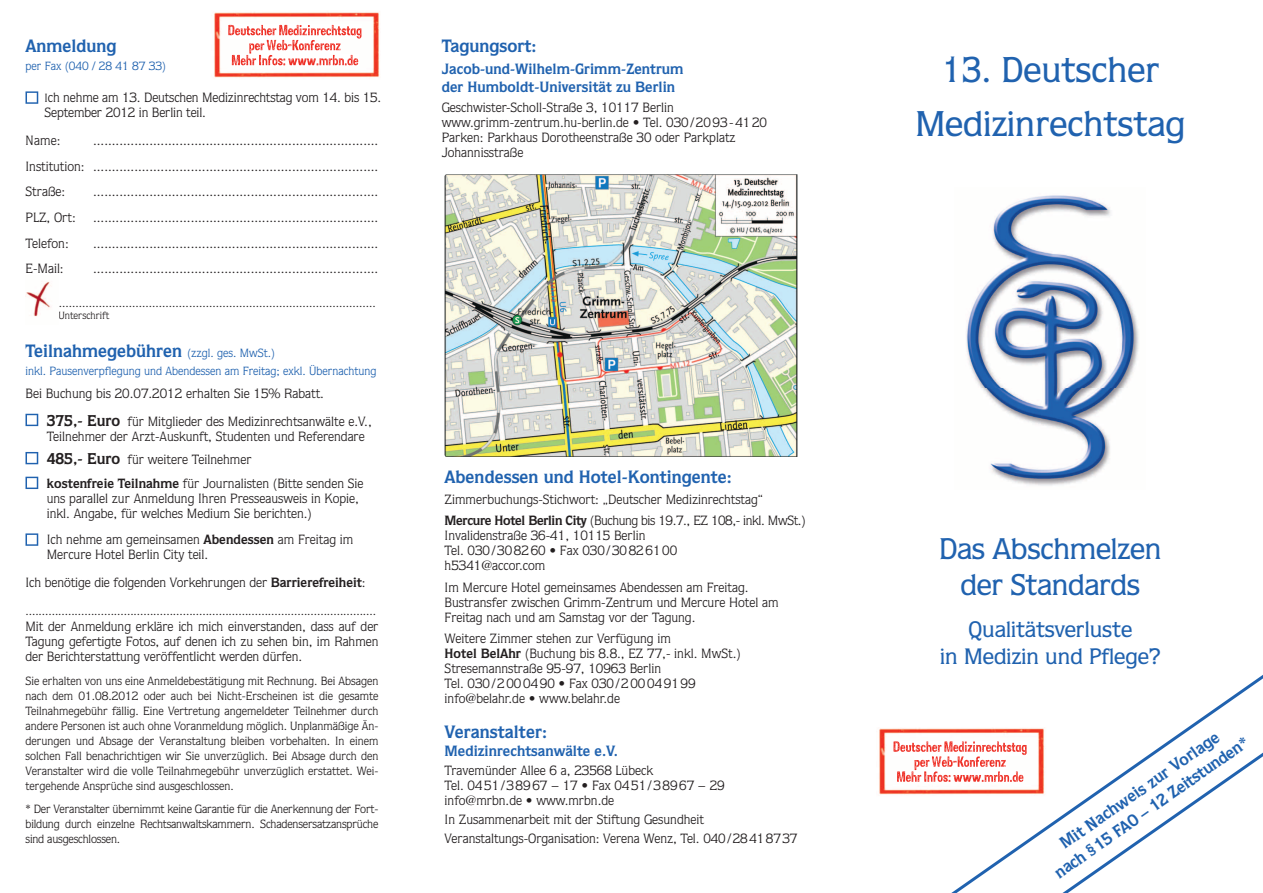
<style>
.page{position:relative;width:1263px;height:893px;background:#fff}
.page>*{position:absolute;margin:0;border:0;box-sizing:border-box;transform-origin:0 0}
.t1{font:500 36px/54px "Quorum";color:#2062af;text-align:center}
.t2{font:500 30px/36px "Quorum";letter-spacing:-.01em;color:#2062af;text-align:center}
.t3{font:500 22.5px/27px "Quorum";color:#2062af;text-align:center}
.t4{font:700 18px "Quorum";color:#2062af}
.t5{font:700 16.95px/21px "Quorum";color:#2062af;text-align:center}
.t6{font:700 15px/18px "Quorum";color:#2062af}
.t7{font:13.5px/15px "Quorum";color:#231f20}
.t8{font:12px/15px "Quorum";letter-spacing:-.01em;color:#231f20;text-align:justify}
.t9{font:12px "Quorum";color:#2062af}
.t10{font:10.5px "Quorum";color:#231f20}
.s1{font-size:12px}
.s2{font-weight:400;font-size:12px}
.s3{font-weight:700;font-size:15.75px}
.s4{font-weight:700}
</style>
<div class="page">
<img style="left:445px;top:174px;width:352px;height:283px">
<img style="left:966px;top:195px;width:173px;height:291px">
<img style="left:214px;top:12px;width:166px;height:66px">
<svg style="left:26px;top:91px;width:12px;height:13px"></svg>
<svg style="left:26px;top:414px;width:12px;height:12px"></svg>
<svg style="left:26px;top:452px;width:12px;height:12px"></svg>
<svg style="left:26px;top:477px;width:12px;height:12px"></svg>
<svg style="left:26px;top:533px;width:12px;height:13px"></svg>
<img style="left:26px;top:282px;width:25px;height:35px">
<svg style="left:951px;top:675px;width:312px;height:218px"></svg>
<img style="left:228px;top:25px;width:133px;height:14px">
<img style="left:249px;top:40px;width:91px;height:14px">
<img style="left:232px;top:55px;width:126px;height:10px">
<img style="left:879px;top:727px;width:167px;height:69px">
<img style="left:893px;top:741px;width:134px;height:14px">
<img style="left:914px;top:756px;width:92px;height:14px">
<img style="left:897px;top:771px;width:126px;height:11px">
<h3 class="t4" style="left:26px;top:35px;width:93px">Anmeldung</h3>
<p class="t9" style="left:26px;top:59px;width:142px">per Fax (040 / 28 41 87 33)</p>
<p class="t7" style="left:45px;top:90px;width:338px"><span class="s1">I</span>ch nehme am 13. Deutschen Medizinrechtstag vom 14. bis 15.<br>September 2012 in Berlin teil.</p>
<p class="t7" style="left:26px;top:133px;width:37px">Name:</p>
<p class="t7" style="left:26px;top:127px;width:354px;line-height:25.7px;text-align:justify;text-indent:68px">............................................................................<br>Institution: ............................................................................<br>Straße:</p>
<p class="t7" style="left:93px;top:184px;width:287px">............................................................................</p>
<p class="t7" style="left:26px;top:210px;width:52px">PLZ, Ort:</p>
<p class="t7" style="left:93px;top:210px;width:287px">............................................................................</p>
<p class="t7" style="left:26px;top:235px;width:45px">Telefon:</p>
<p class="t7" style="left:93px;top:235px;width:287px">............................................................................</p>
<p class="t7" style="left:26px;top:261px;width:40px">E-Mail:</p>
<p class="t7" style="left:93px;top:261px;width:287px">............................................................................</p>
<p class="t8" style="left:59px;top:295px;width:318px">...............................................................................................</p>
<p class="t10" style="left:58px;top:309px;width:52px">Unterschrift</p>
<h3 class="t4" style="left:26px;top:340px;width:251px">Teilnahmegebühren <span class="s2">(zzgl. ges. MwSt.)</span></h3>
<p class="t9" style="left:26px;top:364px;width:353px">inkl. Pausenverpflegung und Abendessen am Freitag; exkl. Übernachtung</p>
<p class="t7" style="left:47px;top:380px;width:326px;line-height:27.2px;text-indent:-21px">Bei Buchung bis 20.07.2012 erhalten Sie 15% Rabatt.<br><span class="s3">375,- Euro</span> für Mitglieder des Medizinrechtsanwälte e.V.,</p>
<p class="t7" style="left:47px;top:424px;width:319px;line-height:23.5px">Teilnehmer der Arzt-Auskunft, Studenten und Referendare<br><span class="s3">485,- Euro</span> für weitere Teilnehmer<br><span class="s4">kostenfreie Teilnahme</span> für Journalisten (Bitte senden Sie</p>
<p class="t7" style="left:47px;top:490px;width:314px">uns parallel zur Anmeldung Ihren Presseausweis in Kopie, inkl. Angabe, für welches Medium Sie berichten.)</p>
<p class="t7" style="left:47px;top:532px;width:308px">Ich nehme am gemeinsamen <span class="s4">Abendessen</span> am Freitag im<br>Mercure Hotel Berlin City teil.</p>
<p class="t7" style="left:26px;top:575px;width:342px">Ich benötige die folgenden Vorkehrungen der <span class="s4">Barrierefreiheit</span>:</p>
<p class="t8" style="left:26px;top:603px;width:352px">...........................................................................................................</p>
<p class="t7" style="left:26px;top:619px;width:354px;text-align:justify">Mit der Anmeldung erkläre ich mich einverstanden, dass auf der Tagung gefertigte Fotos, auf denen ich zu sehen bin, im Rahmen der Berichterstattung veröffentlicht werden dürfen.</p>
<p class="t8" style="left:26px;top:673px;width:354px">Sie erhalten von uns eine Anmeldebestätigung mit Rechnung. Bei Absagen nach dem 01.08.2012 oder auch bei Nicht-Erscheinen ist die gesamte Teilnahmegebühr fällig. Eine Vertretung angemeldeter Teilnehmer durch andere Personen ist auch ohne Voranmeldung möglich. Unplanmäßige Än&shy;derungen und Absage der Veranstaltung bleiben vorbehalten. In einem solchen Fall benachrichtigen wir Sie unverzüglich. Bei Absage durch den Veranstalter wird die volle Teilnahmegebühr unverzüglich erstattet. Wei&shy;tergehende Ansprüche sind ausgeschlossen.</p>
<p class="t8" style="left:26px;top:801px;width:354px">* Der Veranstalter übernimmt keine Garantie für die Anerkennung der Fort&shy;bildung durch einzelne Rechtsanwaltskammern. Schadensersatzansprüche sind ausgeschlossen.</p>
<h3 class="t4" style="left:442px;top:35px;width:96px">Tagungsort:</h3>
<p class="t6" style="left:442px;top:60px;width:243px">Jacob-und-Wilhelm-Grimm-Zentrum der Humboldt-Universität zu Berlin</p>
<p class="t7" style="left:442px;top:99px;width:327px">Geschwister-Scholl-Straße 3, 10117 Berlin www.grimm-zentrum.hu-berlin.de • Tel. 030 / 20 93 - 41 20<br>Parken: Parkhaus Dorotheenstraße 30 oder Parkplatz Johannisstraße</p>
<h3 class="t4" style="left:445px;top:466px;width:289px">Abendessen und Hotel-Kontingente:</h3>
<p class="t7" style="left:445px;top:488px;width:363px;line-height:21.5px">Zimmerbuchungs-Stichwort: „Deutscher Medizinrechtstag“<br><span class="s4">Mercure Hotel Berlin City</span> (Buchung bis 19.7., EZ 108,- inkl. MwSt.)</p>
<p class="t7" style="left:445px;top:528px;width:234px">Invalidenstraße 36-41, 10115 Berlin<br>Tel. 030 / 30 82 60 • Fax 030 / 30 82 61 00 h5341@accor.com</p>
<p class="t7" style="left:445px;top:579px;width:336px">Im Mercure Hotel gemeinsames Abendessen am Freitag.<br>Bustransfer zwischen Grimm-Zentrum und Mercure Hotel am<br>Freitag nach und am Samstag vor der Tagung.</p>
<p class="t7" style="left:445px;top:631px;width:298px">Weitere Zimmer stehen zur Verfügung im<br><span class="s4">Hotel BelAhr</span> (Buchung bis 8.8., EZ 77,- inkl. MwSt.)<br>Stresemannstraße 95-97, 10963 Berlin<br>Tel. 030 / 2 00 04 90 • Fax 030 / 2 00 04 91 99 info@belahr.de • www.belahr.de</p>
<h3 class="t4" style="left:445px;top:721px;width:104px">Veranstalter:</h3>
<p class="t6" style="left:445px;top:741px;width:175px">Medizinrechtsanwälte e.V.</p>
<p class="t7" style="left:445px;top:762px;width:282px">Travemünder Allee 6 a, 23568 Lübeck<br>Tel. 04 51 / 3 89 67 – 17 • Fax 04 51 / 3 89 67 – 29 info@mrbn.de • www.mrbn.de</p>
<p class="t7" style="left:445px;top:810px;width:354px;line-height:19.2px">In Zusammenarbeit mit der Stiftung Gesundheit<br>Veranstaltungs-Organisation: Verena Wenz, Tel. 040 / 28 41 87 37</p>
<h1 class="t1" style="left:915px;top:42px;width:271px">13. Deutscher<br>Medizinrechtstag</h1>
<h2 class="t2" style="left:939px;top:531px;width:224px">Das Abschmelzen der Standards</h2>
<h3 class="t3" style="left:940px;top:616px;width:222px">Qualitätsverluste<br>in Medizin und Pflege?</h3>
<p class="t5" style="left:1038px;top:848px;width:235px;rotate:-35deg">Mit N achweis zur Vorlage<br>nach § 15 FAO – 12 Zeitstunden*</p>
</div>
